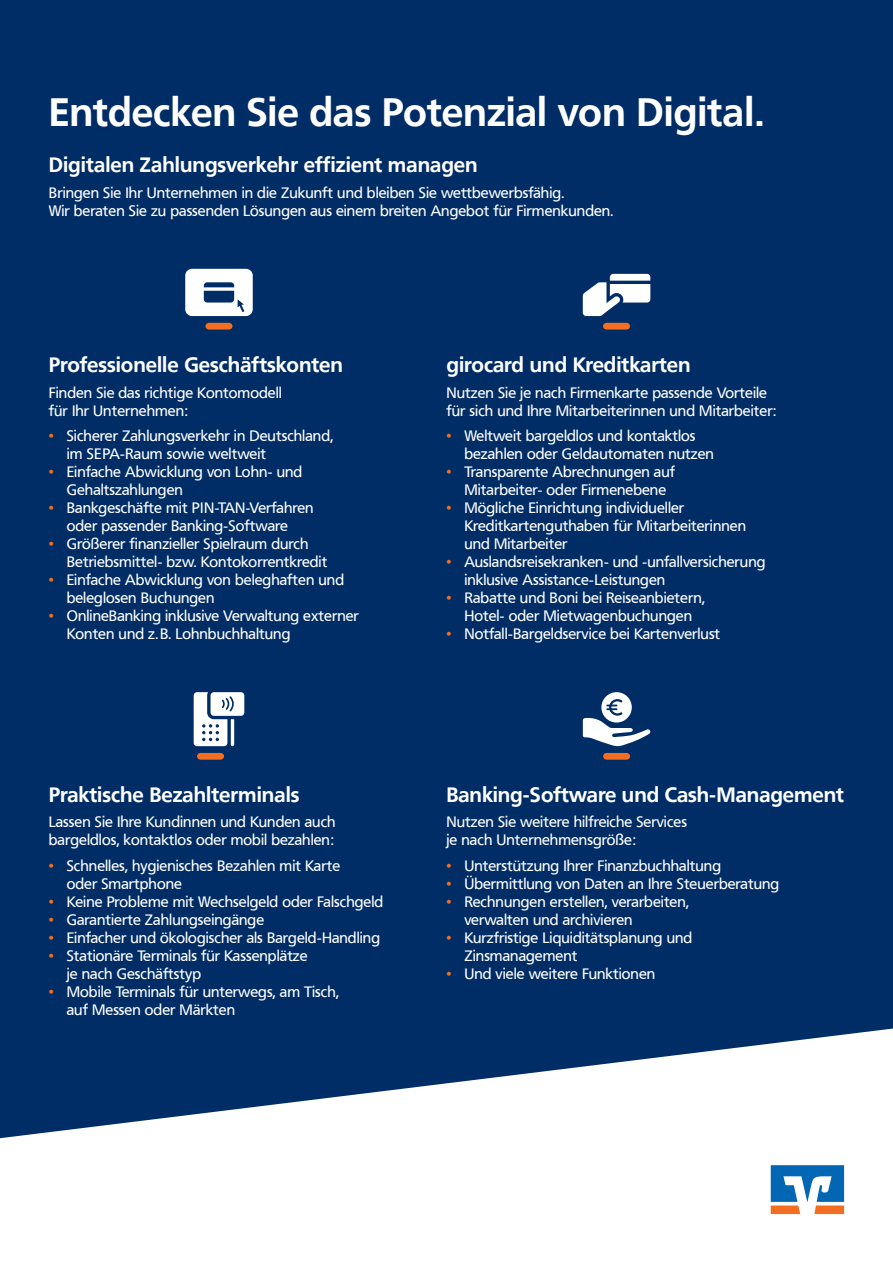
<style>
.page{position:relative;width:893px;height:1263px;background:#002d66}
.page>*{position:absolute;margin:0;border:0;box-sizing:border-box;transform-origin:0 0}
.t1{font:700 39.45px "Frutiger VR";color:#fff}
.t2{font:700 20.7px "Frutiger VR";color:#fff}
.t3{font:15px/18px "Frutiger VR";color:#fff}
.s1{color:#f36e21}
</style>
<div class="page">
<svg style="left:0;top:1028px;width:893px;height:235px;fill:#fff"></svg>
<svg style="left:771px;top:1165px;width:73px;height:49px;background:#6e95b6"></svg>
<svg style="left:583px;top:692px;width:67px;height:55px"></svg>
<div style="left:603px;top:753px;width:27px;height:7px;background:#f36e21;border-radius:3px"></div>
<svg style="left:583px;top:274px;width:67px;height:42px"></svg>
<div style="left:603px;top:323px;width:27px;height:7px;background:#f36e21;border-radius:3px"></div>
<svg style="left:194px;top:692px;width:50px;height:54px"></svg>
<div style="left:197px;top:753px;width:27px;height:7px;background:#f36e21;border-radius:3px"></div>
<svg style="left:185px;top:269px;width:68px;height:47px"></svg>
<div style="left:205px;top:323px;width:27px;height:7px;background:#f36e21;border-radius:3px"></div>
<h1 class="t1" style="left:49px;top:88px;width:717px">Entdecken Sie das Potenzial von Digital.</h1>
<h2 class="t2" style="left:49px;top:152px;width:430px">Digitalen Zahlungsverkehr effizient managen</h2>
<p class="t3" style="left:49px;top:184px;width:566px">Bringen Sie Ihr Unternehmen in die Zukunft und bleiben Sie wettbewerbsfähig.<br>Wir beraten Sie zu passenden Lösungen aus einem breiten Angebot für Firmenkunden.</p>
<h2 class="t2" style="left:49px;top:352px;width:296px">Professionelle Geschäftskonten</h2>
<h2 class="t2" style="left:446px;top:352px;width:246px">girocard und Kreditkarten</h2>
<p class="t3" style="left:49px;top:383px;width:235px">Finden Sie das richtige Kontomodell für Ihr Unternehmen:</p>
<p class="t3" style="left:446px;top:383px;width:331px">Nutzen Sie je nach Firmenkarte passende Vorteile für sich und Ihre Mitarbeiterinnen und Mitarbeiter:</p>
<p class="t3" style="left:67px;top:427px;width:268px;text-indent:-18px"><span class="s1">•</span> Sicherer Zahlungsverkehr in Deutschland, im SEPA-Raum sowie weltweit</p>
<p class="t3" style="left:67px;top:463px;width:237px;text-indent:-18px"><span class="s1">•</span> Einfache Abwicklung von Lohn- und<br>Gehaltszahlungen</p>
<p class="t3" style="left:49px;top:499px;width:266px;text-align:center"><span class="s1">•</span> Bankgeschäfte mit PIN-TAN-Verfahren oder passender Banking-Software</p>
<p class="t3" style="left:67px;top:535px;width:262px;text-indent:-18px"><span class="s1">•</span> Größerer finanzieller Spielraum durch<br>Betriebsmittel- bzw. Kontokorrentkredit</p>
<p class="t3" style="left:67px;top:571px;width:279px;text-indent:-18px"><span class="s1">•</span> Einfache Abwicklung von beleghaften und beleglosen Buchungen</p>
<p class="t3" style="left:67px;top:607px;width:294px;text-indent:-18px"><span class="s1">•</span> OnlineBanking inklusive Verwaltung externer<br>Konten und z.B. Lohnbuchhaltung</p>
<p class="t3" style="left:464px;top:427px;width:251px;text-indent:-18px"><span class="s1">•</span> Weltweit bargeldlos und kontaktlos bezahlen oder Geldautomaten nutzen</p>
<p class="t3" style="left:446px;top:463px;width:230px;text-align:center"><span class="s1">•</span> Transparente Abrechnungen auf<br>Mitarbeiter- oder Firmenebene</p>
<p class="t3" style="left:464px;top:499px;width:283px;text-indent:-18px"><span class="s1">•</span> Mögliche Einrichtung individueller<br>Kreditkartenguthaben für Mitarbeiterinnen und Mitarbeiter</p>
<p class="t3" style="left:464px;top:553px;width:303px;text-indent:-18px"><span class="s1">•</span> Auslandsreisekranken- und -unfallversicherung inklusive Assistance-Leistungen</p>
<p class="t3" style="left:446px;top:589px;width:260px;text-align:center"><span class="s1">•</span> Rabatte und Boni bei Reiseanbietern,<br>Hotel- oder Mietwagenbuchungen</p>
<p class="t3" style="left:446px;top:625px;width:275px"><span class="s1">•</span> Notfall-Bargeldservice bei Kartenverlust</p>
<h2 class="t2" style="left:49px;top:782px;width:252px">Praktische Bezahlterminals</h2>
<h2 class="t2" style="left:446px;top:782px;width:399px">Banking-Software und Cash-Management</h2>
<p class="t3" style="left:49px;top:813px;width:288px">Lassen Sie Ihre Kundinnen und Kunden auch bargeldlos, kontaktlos oder mobil bezahlen:</p>
<p class="t3" style="left:446px;top:813px;width:242px">Nutzen Sie weitere hilfreiche Services je nach Unternehmensgröße:</p>
<p class="t3" style="left:67px;top:857px;width:275px;text-indent:-18px"><span class="s1">•</span> Schnelles, hygienisches Bezahlen mit Karte oder Smartphone</p>
<p class="t3" style="left:49px;top:893px;width:336px"><span class="s1">•</span> Keine Probleme mit Wechselgeld oder Falschgeld</p>
<p class="t3" style="left:49px;top:911px;width:217px"><span class="s1">•</span> Garantierte Zahlungseingänge</p>
<p class="t3" style="left:49px;top:929px;width:333px"><span class="s1">•</span> Einfacher und ökologischer als Bargeld-Handling</p>
<p class="t3" style="left:67px;top:947px;width:242px;text-indent:-18px"><span class="s1">•</span> Stationäre Terminals für Kassenplätze je nach Geschäftstyp</p>
<p class="t3" style="left:67px;top:983px;width:274px;text-indent:-18px"><span class="s1">•</span> Mobile Terminals für unterwegs, am Tisch, auf Messen oder Märkten</p>
<p class="t3" style="left:446px;top:857px;width:276px"><span class="s1">•</span> Unterstützung Ihrer Finanzbuchhaltung</p>
<p class="t3" style="left:446px;top:875px;width:334px"><span class="s1">•</span> Übermittlung von Daten an Ihre Steuerberatung</p>
<p class="t3" style="left:464px;top:893px;width:226px;text-indent:-18px"><span class="s1">•</span> Rechnungen erstellen, verarbeiten, verwalten und archivieren</p>
<p class="t3" style="left:464px;top:929px;width:229px;text-indent:-18px"><span class="s1">•</span> Kurzfristige Liquiditätsplanung und<br>Zinsmanagement</p>
<p class="t3" style="left:446px;top:965px;width:210px"><span class="s1">•</span> Und viele weitere Funktionen</p>
</div>
